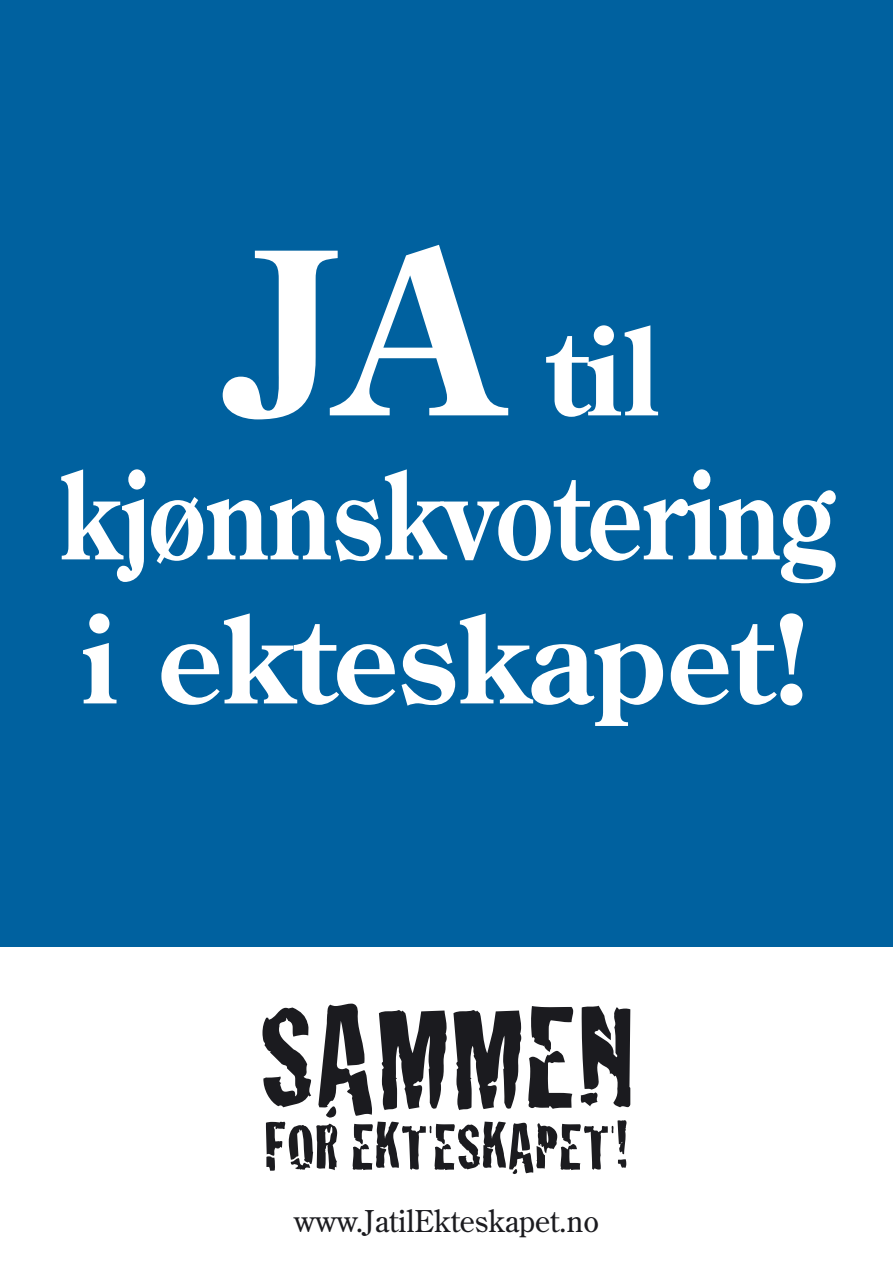
<style>
.page{position:relative;width:893px;height:1263px;background:#fff}
.page>*{position:absolute;margin:0;border:0;box-sizing:border-box;transform-origin:0 0}
.t1{font:150px "Cracked";color:#1b1b1f}
.t2{font:700 120px "Century Old Style Std";color:#fff}
.t3{font:700 120px "Century Old Style Std";color:#fff;scale:.85 1}
.t4{font:67.5px "Cracked";color:#1b1b1f}
.t5{font:30px "Century Old Style Std";color:#1b1b1f}
.s1{font-size:225px}
</style>
<div class="page">
<div style="left:0;top:0;width:893px;height:946px;background:#00619f"></div>
<p class="t2" style="left:234px;top:293px;width:426px"><span class="s1">JA</span> til</p>
<p class="t3" style="left:59px;top:437px;width:912px">kjønnskvotering</p>
<p class="t2" style="left:81px;top:581px;width:732px">i ekteskapet!</p>
<p class="t1" style="left:259px;top:936px;width:376px">SAMMEN</p>
<p class="t4" style="left:264px;top:1092px;width:366px">FOR EKTESKAPET!</p>
<p class="t5" style="left:294px;top:1202px;width:307px">www.JatilEkteskapet.no</p>
</div>
